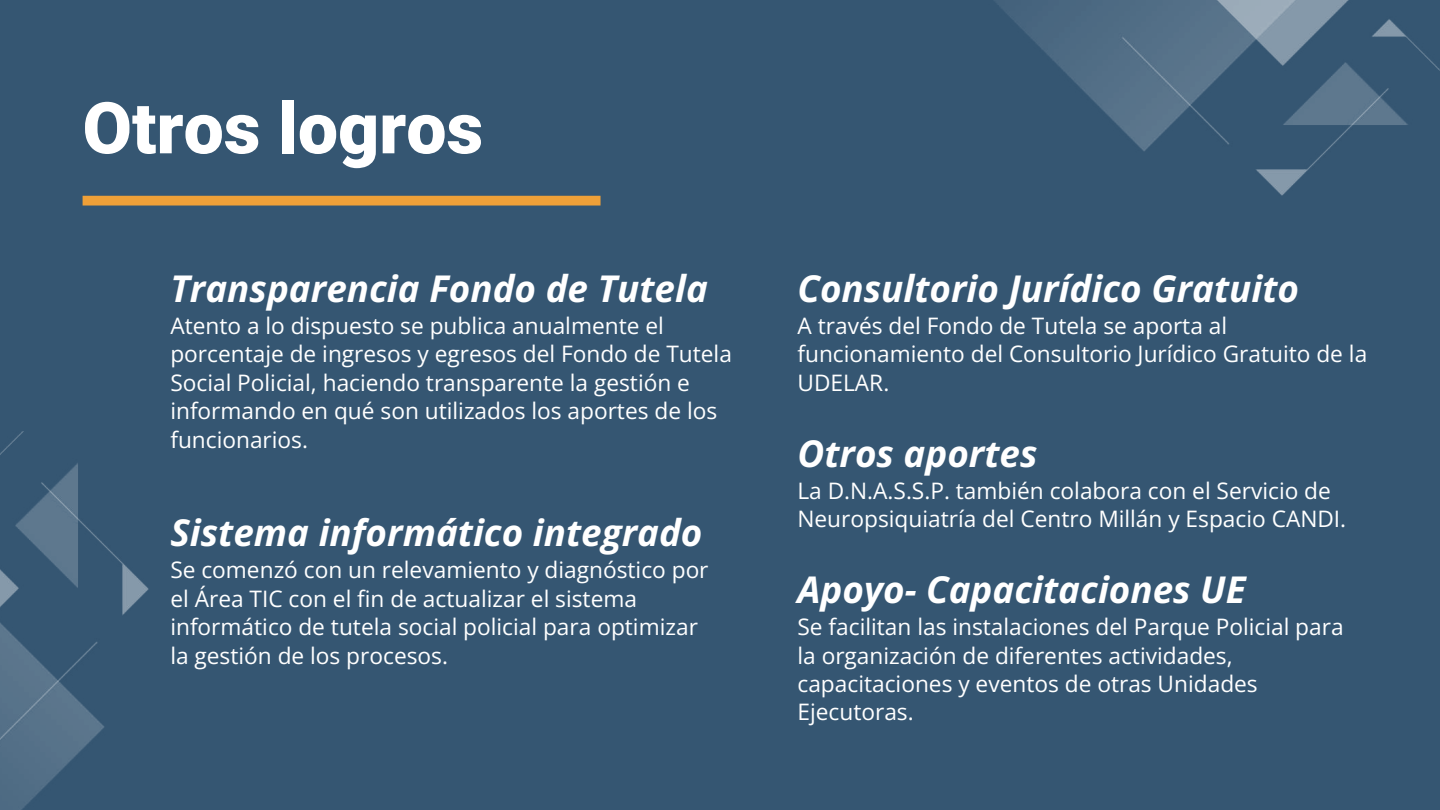
<style>
.page{position:relative;width:1440px;height:810px;background:#355672}
.page>*{position:absolute;margin:0;border:0;box-sizing:border-box;transform-origin:0 0}
.t1{font:900 71.5px "Mardoto";color:#fff}
.t2{font:italic 700 36.9px "Open Sans";color:#fff}
.t3{font:22.7px/28.4px "Open Sans";color:#fff}
</style>
<div class="page">
<img style="left:0;top:431px;width:149px;height:379px">
<div style="left:83px;top:196px;width:518px;height:10px;background:#efa038"></div>
<img style="left:994px;top:0;width:446px;height:196px">
<h1 class="t1" style="left:83px;top:87px;width:402px">Otros logros</h1>
<h2 class="t2" style="left:170px;top:262px;width:539px">Transparencia Fondo de Tutela</h2>
<p class="t3" style="left:170px;top:311px;width:563px">Atento a lo dispuesto se publica anualmente el porcentaje de ingresos y egresos del Fondo de Tutela Social Policial, haciendo transparente la gestión e informando en qué son utilizados los aportes de los funcionarios.</p>
<h2 class="t2" style="left:170px;top:507px;width:534px">Sistema informático integrado</h2>
<p class="t3" style="left:170px;top:555px;width:540px">Se comenzó con un relevamiento y diagnóstico por el Área TIC con el fin de actualizar el sistema informático de tutela social policial para optimizar la gestión de los procesos.</p>
<h2 class="t2" style="left:797px;top:262px;width:503px">Consultorio Jurídico Gratuito</h2>
<p class="t3" style="left:797px;top:311px;width:571px">A través del Fondo de Tutela se aporta al funcionamiento del Consultorio Jurídico Gratuito de la<br>UDELAR.</p>
<h2 class="t2" style="left:797px;top:427px;width:242px">Otros aportes</h2>
<p class="t3" style="left:797px;top:476px;width:550px">La D.N.A.S.S.P. también colabora con el Servicio de<br>Neuropsiquiatría del Centro Millán y Espacio CANDI.</p>
<h2 class="t2" style="left:797px;top:563px;width:450px">Apoyo- Capacitaciones UE</h2>
<p class="t3" style="left:797px;top:612px;width:548px">Se facilitan las instalaciones del Parque Policial para la organización de diferentes actividades, capacitaciones y eventos de otras Unidades Ejecutoras.</p>
</div>
